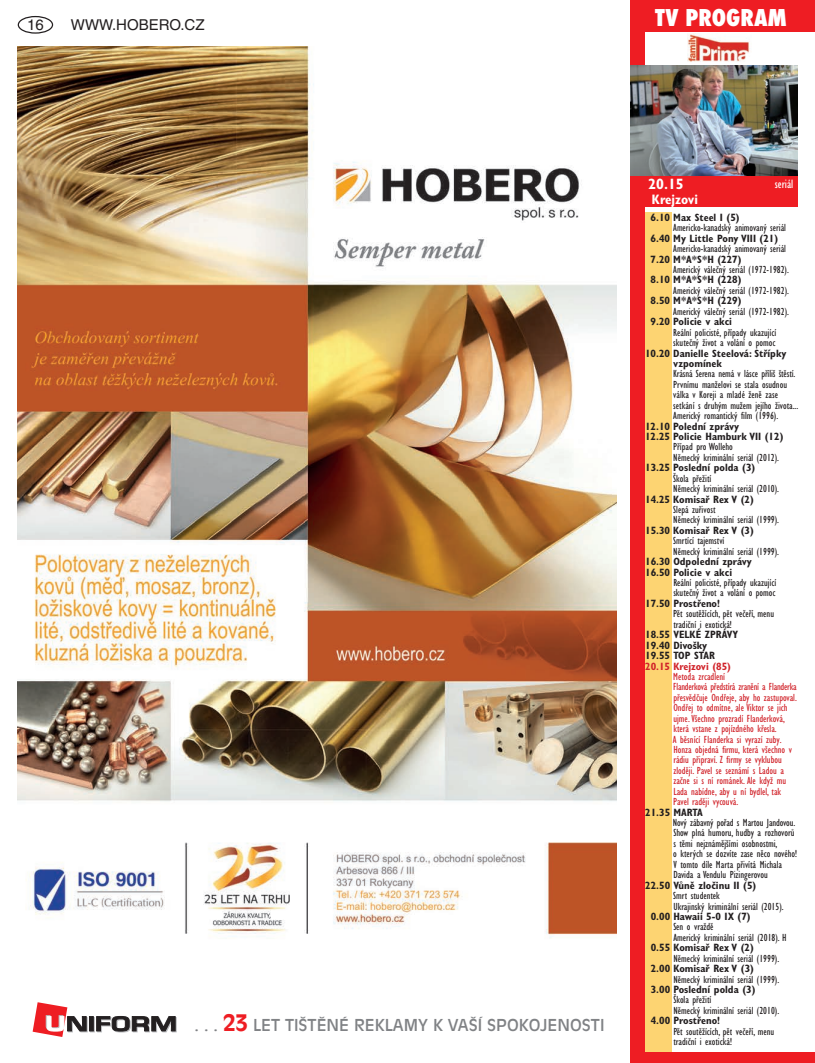
<style>
.page{position:relative;width:815px;height:1063px;background:#fff}
.page>*{position:absolute;margin:0;border:0;box-sizing:border-box;transform-origin:0 0}
.t1{font:800 condensed 22.5px "Futura";color:#fff}
.t2{font:16.25px "Antique Olive CE";color:#808285}
.t3{font:15px "Helvetica CE";color:#231f20}
.t4{font:700 condensed 15px "Gill Sans CE";color:#fff}
.t5{font:700 condensed 13.75px "Gill Sans CE";color:#fff}
.t6{font:condensed 12.5px "Gill Sans CE";color:#fff}
.t7{font:condensed 10.62px/10.4px "Gill Sans CE";color:#231f20}
.t8{font:700 condensed 10.62px/10.4px "Gill Sans CE";color:#231f20}
.t9{font:condensed 10.62px/10.4px "Gill Sans CE";color:#d1232a}
.t10{font:700 condensed 10.62px "Gill Sans CE";color:#d1232a}
.s1{font-weight:700;font-size:22.5px;color:#ee1d23}
</style>
<div class="page">
<div style="left:18px;top:16px;width:35px;height:18px;border:1px solid #231f20;border-radius:50%"></div>
<svg style="left:90px;top:1017px;width:5px;height:15px"></svg>
<svg style="left:89px;top:1016px;width:5px;height:15px"></svg>
<svg style="left:96px;top:1016px;width:81px;height:16px"></svg>
<svg style="left:33px;top:1002px;width:55px;height:35px"></svg>
<img style="left:18px;top:46px;width:599px;height:892px">
<div style="left:631px;top:0;width:184px;height:32px;background:#ee1d23"></div>
<div style="left:631px;top:175px;width:166px;height:32px;background:#ee1d23"></div>
<img style="left:687px;top:33px;width:63px;height:29px">
<div style="left:631px;top:0;width:14px;height:1063px;background:#ee1d23"></div>
<div style="left:631px;top:1052px;width:184px;height:11px;background:#ee1d23"></div>
<div style="left:645px;top:213px;width:26px;height:839px;background:#fdd472"></div>
<img style="left:631px;top:66px;width:166px;height:109px">
<h3 class="t3" style="left:27px;top:16px;width:18px">16</h3>
<h3 class="t3" style="left:71px;top:16px;width:135px">WWW.HOBERO.CZ</h3>
<h1 class="t1" style="left:655px;top:2px;width:133px">TV PROGRAM</h1>
<h2 class="t2" style="left:195px;top:1016px;width:411px">. . . <span class="s1">23</span> LET TIŠTĚNÉ REKLAMY K VAŠÍ SPOKOJENOSTI</h2>
<h3 class="t4" style="left:648px;top:175px;width:37px">20.15</h3>
<p class="t5" style="left:652px;top:191px;width:47px">Krejzovi</p>
<p class="t6" style="left:775px;top:176px;width:20px">seriál</p>
<p class="t8" style="left:651px;top:212px;width:91px">6.10 Max Steel I (5)</p>
<p class="t7" style="left:673px;top:223px;width:114px">Americko-kanadský animovaný seriál</p>
<p class="t8" style="left:651px;top:233px;width:129px">6.40 My Little Pony VIII (21)</p>
<p class="t7" style="left:673px;top:243px;width:114px">Americko-kanadský animovaný seriál</p>
<p class="t8" style="left:651px;top:254px;width:92px">7.20 M*A*S*H (227)</p>
<p class="t7" style="left:673px;top:264px;width:117px">Americký válečný seriál (1972-1982).</p>
<p class="t8" style="left:651px;top:275px;width:92px">8.10 M*A*S*H (228)</p>
<p class="t7" style="left:673px;top:285px;width:117px">Americký válečný seriál (1972-1982).</p>
<p class="t8" style="left:651px;top:296px;width:92px">8.50 M*A*S*H (229)</p>
<p class="t7" style="left:673px;top:306px;width:117px">Americký válečný seriál (1972-1982).</p>
<p class="t8" style="left:651px;top:316px;width:83px">9.20 Policie v akci</p>
<p class="t7" style="left:673px;top:327px;width:105px">Reální policisté, případy ukazující skutečný život a volání o pomoc</p>
<p class="t8" style="left:673px;top:348px;width:115px;text-indent:-28px">10.20 Danielle Steelová: Střípky vzpomínek</p>
<p class="t7" style="left:673px;top:369px;width:127px">Krásná Serena nemá v lásce příliš štěstí.<br>Prvnímu manželovi se stala osudnou válka v Koreji a mladé ženě zase setkání s druhým mužem jejího života...<br>Americký romantický film (1996).</p>
<p class="t8" style="left:645px;top:421px;width:140px">12.10 Polední zprávy<br>12.25 Policie Hamburk VII (12)</p>
<p class="t7" style="left:673px;top:442px;width:107px">Případ pro Wolleho<br>Německý kriminální seriál (2012).</p>
<p class="t8" style="left:645px;top:463px;width:112px">13.25 Poslední polda (3)</p>
<p class="t7" style="left:673px;top:473px;width:107px">Škola přežití<br>Německý kriminální seriál (2010).</p>
<p class="t8" style="left:645px;top:494px;width:110px">14.25 Komisař Rex V (2)</p>
<p class="t7" style="left:673px;top:504px;width:107px">Slepá zuřivost<br>Německý kriminální seriál (1999).</p>
<p class="t8" style="left:645px;top:525px;width:110px">15.30 Komisař Rex V (3)</p>
<p class="t7" style="left:673px;top:536px;width:107px">Smrtící tajemství<br>Německý kriminální seriál (1999).</p>
<p class="t8" style="left:645px;top:556px;width:108px">16.30 Odpolední zprávy<br>16.50 Policie v akci</p>
<p class="t7" style="left:673px;top:577px;width:105px">Reální policisté, případy ukazující skutečný život a volání o pomoc</p>
<p class="t8" style="left:645px;top:598px;width:76px">17.50 Prostřeno!</p>
<p class="t7" style="left:673px;top:609px;width:102px">Pět soutěžících, pět večeří, menu tradiční i exotická!</p>
<p class="t8" style="left:645px;top:629px;width:95px">18.55 VELKÉ ZPRÁVY<br>19.40 Divošky<br>19.55 TOP STAR</p>
<p class="t10" style="left:645px;top:660px;width:87px">20.15 Krejzovi (85)</p>
<p class="t9" style="left:673px;top:671px;width:126px">Metoda zrcadlení<br>Flanderková předstírá zranění a Flanderka přesvědčuje Ondřeje, aby ho zastupoval.<br>Ondřej to odmítne, ale Viktor se jich ujme.Všechno prozradí Flanderková, která vstane z pojízdného křesla.<br>A běsnící Flanderka si vyrazí zuby.<br>Honza objedná firmu, která všechno v rádiu připraví. Z firmy se vyklubou zloději. Pavel se seznámí s Ladou a začne si s ní románek. Ale když mu Lada nabídne, aby u ní bydlel, tak Pavel raději vycouvá.</p>
<p class="t8" style="left:645px;top:807px;width:59px">21.35 MARTA</p>
<p class="t7" style="left:673px;top:817px;width:126px">Nový zábavný pořad s Martou Jandovou.<br>Show plná humoru, hudby a rozhovorů s těmi nejznámějšími osobnostmi,<br>o kterých se dozvíte zase něco nového!<br>V tomto díle Marta přivítá Michala Davida a Vendulu Pizingerovou</p>
<p class="t8" style="left:645px;top:880px;width:113px">22.50 Vůně zločinu II (5)</p>
<p class="t7" style="left:673px;top:890px;width:112px">Smrt studentek<br>Ukrajinský kriminální seriál (2015).</p>
<p class="t8" style="left:651px;top:911px;width:101px">0.00 Hawaii 5-0 IX (7)</p>
<p class="t7" style="left:673px;top:922px;width:115px">Sen o vraždě<br>Americký kriminální seriál (2018). H</p>
<p class="t8" style="left:651px;top:942px;width:105px">0.55 Komisař Rex V (2)</p>
<p class="t7" style="left:673px;top:953px;width:107px">Německý kriminální seriál (1999).</p>
<p class="t8" style="left:651px;top:963px;width:105px">2.00 Komisař Rex V (3)</p>
<p class="t7" style="left:673px;top:974px;width:107px">Německý kriminální seriál (1999).</p>
<p class="t8" style="left:651px;top:984px;width:106px">3.00 Poslední polda (3)</p>
<p class="t7" style="left:673px;top:995px;width:107px">Škola přežití<br>Německý kriminální seriál (2010).</p>
<p class="t8" style="left:651px;top:1016px;width:71px">4.00 Prostřeno!</p>
<p class="t7" style="left:673px;top:1026px;width:102px">Pět soutěžících, pět večeří, menu tradiční i exotická!</p>
</div>
